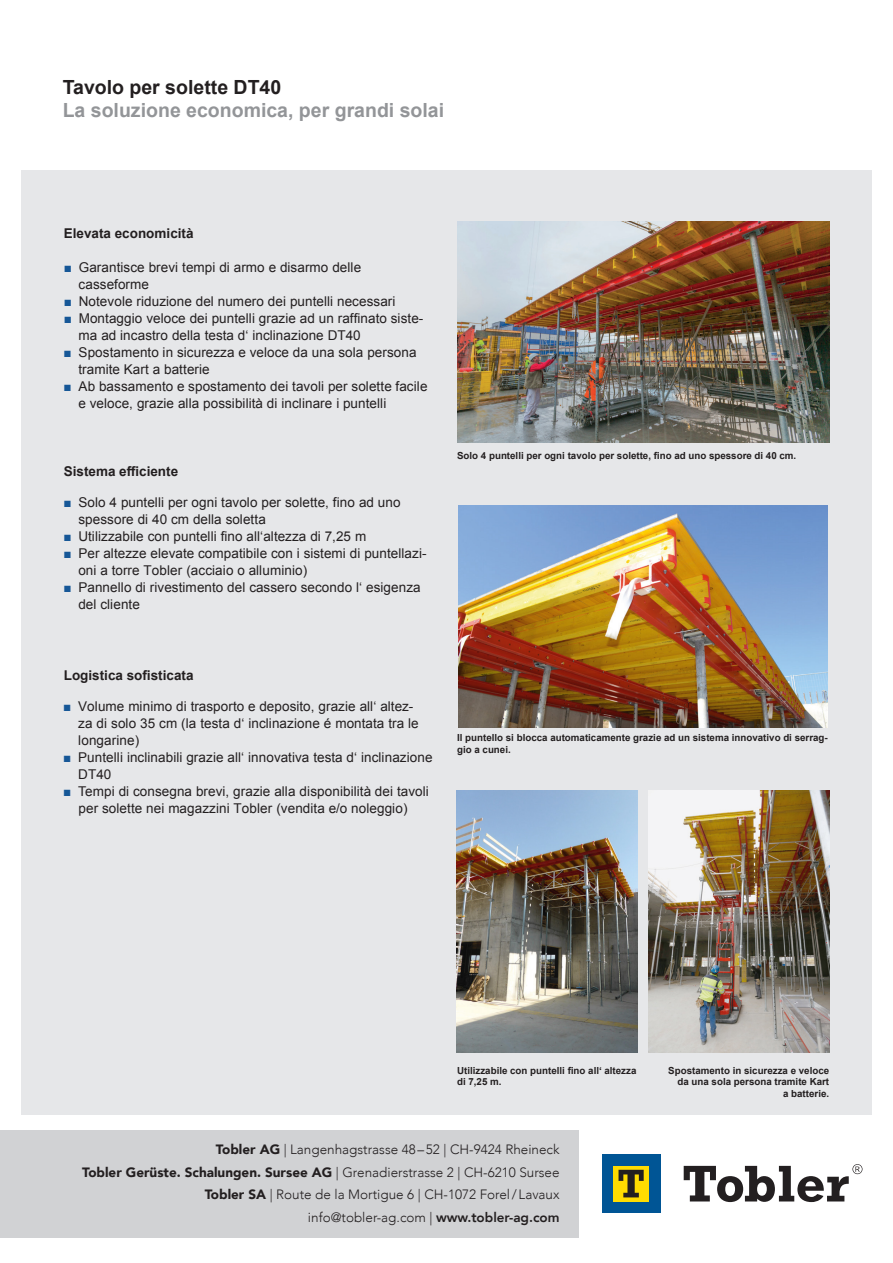
<style>
.page{position:relative;width:893px;height:1263px;background:#fff}
.page>*{position:absolute;margin:0;border:0;box-sizing:border-box;transform-origin:0 0}
.t1{font:700 19.5px "Arial";color:#939598}
.t2{font:700 19.5px "Arial";color:#231f20}
.t3{font:13.5px/17px "Arial";letter-spacing:.005em;color:#231f20}
.t4{font:300 13.5px/22.5px "Avenir";color:#231f20;text-align:right}
.t5{font:700 13.5px "Arial";color:#231f20}
.t6{font:700 9.75px/11.7px "Arial";color:#231f20}
.s1{font-weight:700;font-style:italic;color:#165797}
.s2{color:#165797}
.s3{font-weight:900}
.s4{font-weight:800}
</style>
<div class="page">
<div style="left:0;top:1130px;width:578px;height:107px;background:#d1d2d4"></div>
<div style="left:602px;top:1154px;width:58px;height:59px;background:#005595"></div>
<div style="left:613px;top:1166px;width:36px;height:35px;background:#ffdc01"></div>
<svg style="left:618px;top:1170px;width:26px;height:27px"></svg>
<svg style="left:684px;top:1164px;width:178px;height:38px"></svg>
<div style="left:21px;top:170px;width:851px;height:944px;background:#e6e7e9"></div>
<img style="left:459px;top:505px;width:368px;height:222px">
<img style="left:457px;top:221px;width:372px;height:221px">
<img style="left:457px;top:791px;width:181px;height:261px">
<img style="left:648px;top:791px;width:182px;height:261px">
<h1 class="t2" style="left:63px;top:73px;width:220px">Tavolo per solette DT40</h1>
<h1 class="t1" style="left:63px;top:96px;width:383px">La soluzione economica, per grandi solai</h1>
<p class="t5" style="left:64px;top:224px;width:131px">Elevata economicità</p>
<p class="t3" style="left:79px;top:259px;width:284px;text-indent:-15px"><span class="s1">■</span> Garantisce brevi tempi di armo e disarmo delle casseforme</p>
<p class="t3" style="left:64px;top:293px;width:333px"><span class="s1">■</span> Notevole riduzione del numero dei puntelli necessari</p>
<p class="t3" style="left:79px;top:310px;width:346px;text-indent:-15px"><span class="s1">■</span> Montaggio veloce dei puntelli grazie ad un raffinato siste&shy;ma ad incastro della testa d‘ inclinazione DT40</p>
<p class="t3" style="left:79px;top:344px;width:340px;text-indent:-15px"><span class="s1">■</span> Spostamento in sicurezza e veloce da una sola persona tramite Kart a batterie</p>
<p class="t3" style="left:79px;top:378px;width:350px;text-indent:-15px"><span class="s1">■</span> Ab bassamento e spostamento dei tavoli per solette facile e veloce, grazie alla possibilità di inclinare i puntelli</p>
<p class="t5" style="left:64px;top:462px;width:116px">Sistema efficiente</p>
<p class="t3" style="left:78px;top:494px;width:324px;text-indent:-15px"><span class="s2">■</span> Solo 4 puntelli per ogni tavolo per solette, fino ad uno spessore di 40 cm della soletta</p>
<p class="t3" style="left:63px;top:528px;width:304px"><span class="s2">■</span> Utilizzabile con puntelli fino all‘altezza di 7,25 m</p>
<p class="t3" style="left:78px;top:545px;width:350px;text-indent:-15px"><span class="s2">■</span> Per altezze elevate compatibile con i sistemi di puntellazi&shy;oni a torre Tobler (acciaio o alluminio)</p>
<p class="t3" style="left:78px;top:579px;width:344px;text-indent:-15px"><span class="s2">■</span> Pannello di rivestimento del cassero secondo l‘ esigenza del cliente</p>
<p class="t5" style="left:64px;top:666px;width:131px">Logistica sofisticata</p>
<p class="t3" style="left:78px;top:698px;width:342px;text-indent:-15px"><span class="s2">■</span> Volume minimo di trasporto e deposito, grazie all‘ altez&shy;za di solo 35 cm (la testa d‘ inclinazione é montata tra le longarine)</p>
<p class="t3" style="left:78px;top:749px;width:356px;text-indent:-15px"><span class="s2">■</span> Puntelli inclinabili grazie all‘ innovativa testa d‘ inclinazione<br>DT40</p>
<p class="t3" style="left:63px;top:783px;width:367px;text-align:center"><span class="s2">■</span> Tempi di consegna brevi, grazie alla disponibilità dei tavoli per solette nei magazzini Tobler (vendita e/o noleggio)</p>
<p class="t6" style="left:457px;top:450px;width:341px">Solo 4 puntelli per ogni tavolo per solette, fino ad uno spessore di 40 cm.</p>
<p class="t6" style="left:457px;top:732px;width:372px">Il puntello si blocca automaticamente grazie ad un sistema innovativo di serrag&shy;gio a cunei.</p>
<p class="t6" style="left:457px;top:1064px;width:181px">Utilizzabile con puntelli fino all‘ altezza di 7,25 m.</p>
<p class="t6" style="left:668px;top:1064px;width:162px;text-align:right">Spostamento in sicurezza e veloce da una sola persona tramite Kart<br>a batterie.</p>
<p class="t4" style="left:82px;top:1138px;width:479px"><span class="s3">Tobler AG</span> | Langenhagstrasse 48–52 | CH-9424 Rheineck<br><span class="s3">Tobler Gerüste. Schalungen. Sursee AG</span> | Grenadierstrasse 2 | CH-6210 Sursee <span class="s3">Tobler SA</span> | Route de la Mortigue 6 | CH-1072 Forel/Lavaux<br>info@tobler-ag.com | <span class="s4">www.tobler-ag.com</span></p>
</div>
